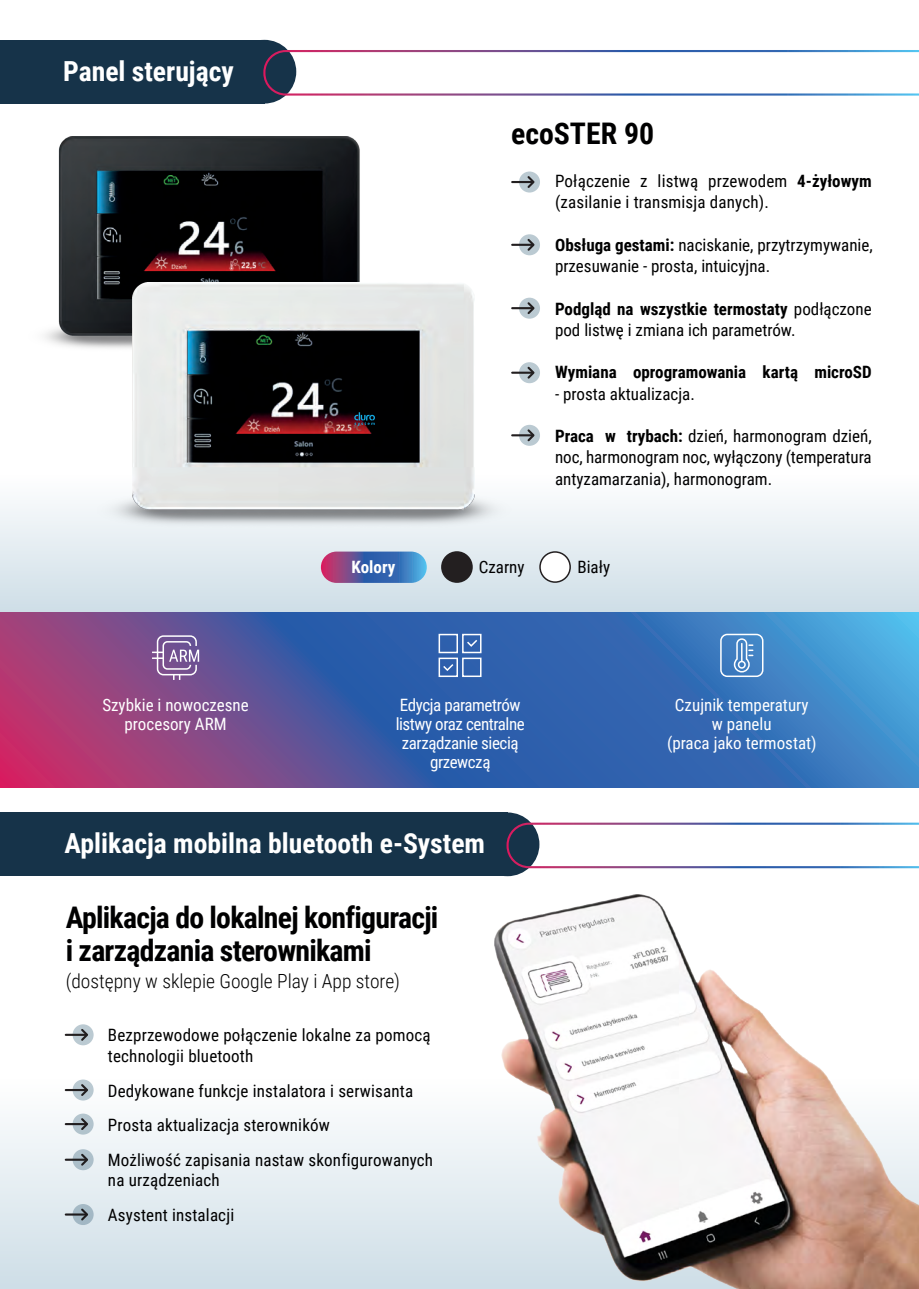
<style>
.page{position:relative;width:919px;height:1289px;background:#fff}
.page>*{position:absolute;margin:0;border:0;box-sizing:border-box;transform-origin:0 0}
.t1{font:700 38.25px "Roboto Condensed";color:#fff}
.t2{font:700 29.7px/33px "Roboto Condensed";letter-spacing:-.025em;color:#000001}
.t3{font:700 29.7px "Roboto Condensed";color:#000001}
.t4{font:700 27.6px "Roboto Condensed";color:#fff}
.t5{font:300 19.5px "Roboto Condensed";color:#000001}
.t6{font:16.95px/21.3px "Roboto Condensed";letter-spacing:.01em;color:#000001}
.t7{font:16.95px/19.2px "Roboto Condensed";color:#fff;text-align:center}
.t8{font:16.95px/19.2px "Roboto Condensed";letter-spacing:-.025em;color:#fff;text-align:center}
.t9{font:700 16.95px "Roboto Condensed";color:#000001}
.t10{font:700 16.95px "Roboto Condensed";color:#fff}
.s1{font-weight:700}
</style>
<div class="page">
<div style="left:1px;top:475px;width:917px;height:137px;background:linear-gradient(to bottom,#fefefe,#cedee7)"></div>
<svg style="left:0;top:612px;width:918px;height:176px;background:#5261a5"></svg>
<div style="left:0;top:40px;width:264px;height:63px;background:#163349"></div>
<div style="left:232px;top:40px;width:64px;height:63px;background:#163349;border-radius:50%"></div>
<svg style="left:263px;top:49px;width:655px;height:48px"></svg>
<div style="left:519px;top:234px;width:21px;height:21px;background:#bbcad2;border-radius:50%"></div>
<hr style="left:512px;top:244px;width:21px;height:2px;background:#231f20">
<svg style="left:525px;top:239px;width:10px;height:12px"></svg>
<div style="left:519px;top:298px;width:21px;height:21px;background:#bbcad2;border-radius:50%"></div>
<hr style="left:512px;top:307px;width:21px;height:2px;background:#231f20">
<svg style="left:525px;top:302px;width:10px;height:12px"></svg>
<div style="left:519px;top:362px;width:21px;height:21px;background:#bbcad2;border-radius:50%"></div>
<hr style="left:512px;top:371px;width:21px;height:3px;background:#231f20">
<svg style="left:525px;top:366px;width:10px;height:13px"></svg>
<div style="left:519px;top:171px;width:21px;height:21px;background:#bbcad2;border-radius:50%"></div>
<hr style="left:512px;top:181px;width:21px;height:2px;background:#231f20">
<svg style="left:525px;top:176px;width:10px;height:12px"></svg>
<div style="left:519px;top:425px;width:21px;height:21px;background:#bbcad2;border-radius:50%"></div>
<hr style="left:512px;top:434px;width:21px;height:2px;background:#231f20">
<svg style="left:525px;top:429px;width:10px;height:13px"></svg>
<svg style="left:321px;top:551px;width:106px;height:32px;background:#5b65a6"></svg>
<div style="left:441px;top:551px;width:31px;height:32px;background:#231f20;border-radius:50%"></div>
<svg style="left:539px;top:551px;width:32px;height:32px"></svg>
<img style="left:45px;top:137px;width:315px;height:211px">
<img style="left:94px;top:282px;width:418px;height:245px">
<div style="left:1px;top:812px;width:506px;height:64px;background:#163349"></div>
<div style="left:475px;top:812px;width:64px;height:64px;background:#163349;border-radius:50%"></div>
<svg style="left:506px;top:821px;width:412px;height:48px"></svg>
<div style="left:438px;top:633px;width:20px;height:20px;border:2px solid #fff"></div>
<div style="left:462px;top:633px;width:19px;height:20px;border:2px solid #fff"></div>
<div style="left:438px;top:657px;width:20px;height:20px;border:2px solid #fff"></div>
<div style="left:462px;top:657px;width:19px;height:20px;border:2px solid #fff"></div>
<svg style="left:465px;top:638px;width:14px;height:10px"></svg>
<svg style="left:441px;top:662px;width:14px;height:10px"></svg>
<svg style="left:733px;top:637px;width:19px;height:36px"></svg>
<div style="left:720px;top:633px;width:43px;height:44px;border:2px solid #fff;border-radius:6px"></div>
<svg style="left:152px;top:651px;width:10px;height:8px"></svg>
<svg style="left:173px;top:675px;width:7px;height:5px"></svg>
<svg style="left:169px;top:649px;width:30px;height:12px"></svg>
<div style="left:162px;top:641px;width:29px;height:28px;border:2px solid #fff;border-radius:4px"></div>
<div style="left:157px;top:635px;width:40px;height:40px;border:2px solid #fff;border-radius:6px"></div>
<div style="left:73px;top:1024px;width:21px;height:21px;background:#bbcad2;border-radius:50%"></div>
<hr style="left:66px;top:1033px;width:20px;height:2px;background:#231f20">
<svg style="left:79px;top:1026px;width:11px;height:15px"></svg>
<svg style="left:354px;top:412px;width:21px;height:14px"></svg>
<div style="left:0;top:1079px;width:918px;height:209px;background:linear-gradient(to bottom,#fcfcfc,#cedee7)"></div>
<img style="left:495px;top:894px;width:423px;height:394px">
<h3 class="t4" style="left:63px;top:52px;width:172px">Panel sterujący</h3>
<h1 class="t1" style="left:62px;top:52px;width:150px">Regulator</h1>
<p class="t7" style="left:102px;top:694px;width:148px">Szybkie i nowoczesne procesory ARM</p>
<h2 class="t3" style="left:511px;top:113px;width:145px">ecoSTER 90</h2>
<p class="t6" style="left:555px;top:169px;width:318px">Połączenie z listwą przewodem <span class="s1">4-żyłowym </span>(zasilanie i transmisja danych).</p>
<p class="t6" style="left:555px;top:233px;width:319px"><span class="s1">Obsługa gestami:</span> naciskanie, przytrzymywanie, przesuwanie - prosta, intuicyjna.</p>
<p class="t6" style="left:555px;top:297px;width:318px"><span class="s1">Podgląd na wszystkie termostaty</span> podłączone pod listwę i zmiana ich parametrów.</p>
<p class="t9" style="left:555px;top:360px;width:318px">Wymiana oprogramowania kartą microSD</p>
<p class="t6" style="left:555px;top:382px;width:141px">- prosta aktualizacja.</p>
<p class="t6" style="left:555px;top:425px;width:318px;text-align:justify"><span class="s1">Praca w trybach:</span> dzień, harmonogram dzień, noc, harmonogram noc, wyłączony (temperatura antyzamarzania), harmonogram.</p>
<p class="t10" style="left:351px;top:555px;width:45px">Kolory</p>
<p class="t6" style="left:478px;top:555px;width:47px">Czarny</p>
<p class="t6" style="left:577px;top:555px;width:34px">Biały</p>
<p class="t8" style="left:395px;top:694px;width:131px">Edycja parametrów listwy oraz centralne zarządzanie siecią grzewczą</p>
<p class="t7" style="left:667px;top:694px;width:151px">Czujnik temperatury<br>w panelu<br>(praca jako termostat)</p>
<h3 class="t4" style="left:65px;top:824px;width:422px">Aplikacja mobilna bluetooth e-System</h3>
<h2 class="t2" style="left:66px;top:899px;width:374px">Aplikacja do lokalnej konfiguracji i zarządzania sterownikami</h2>
<p class="t5" style="left:66px;top:967px;width:336px">(dostępny w sklepie Google Play i App store)</p>
<p class="t6" style="left:108px;top:1023px;width:324px">Bezprzewodowe połączenie lokalne za pomocą technologii bluetooth</p>
<p class="t6" style="left:108px;top:1072px;width:327px;line-height:34.5px">Dedykowane funkcje instalatora i serwisanta<br>Prosta aktualizacja sterowników<br>Możliwość zapisania nastaw skonfigurowanych</p>
<p class="t6" style="left:108px;top:1162px;width:128px;line-height:34.5px">na urządzeniach<br>Asystent instalacji</p>
</div>
